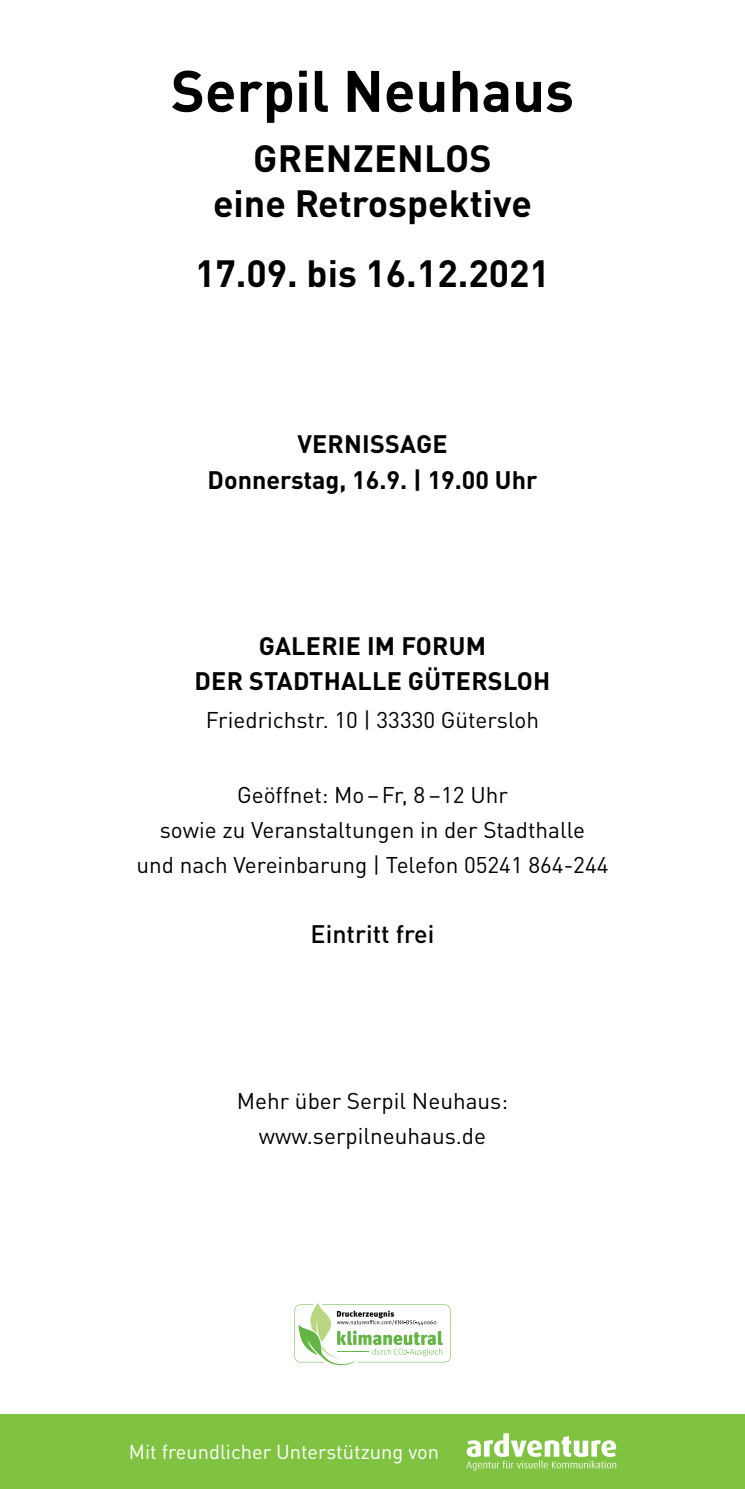
<style>
.page{position:relative;width:745px;height:1489px;background:#fff}
.page>*{position:absolute;margin:0;border:0;box-sizing:border-box;transform-origin:0 0}
.t1{font:700 57.5px "DIN Pro";color:#000}
.t2{font:700 37.5px/45px "DIN Pro";color:#000}
.t3{font:700 25px/35px "DIN Pro";color:#000}
.t4{font:500 25px "DIN";color:#000}
.t5{font:22.5px/35px "DIN Pro";color:#000;text-align:center}
.t6{font:20px "DIN Pro";color:#fff}
</style>
<div class="page">
<div style="left:0;top:1414px;width:744px;height:74px;background:#80c342"></div>
<svg style="left:466px;top:1433px;width:149px;height:37px"></svg>
<svg style="left:294px;top:1303px;width:156px;height:61px"></svg>
<h1 class="t1" style="left:171px;top:46px;width:404px">SERPIL NEUHAUS</h1>
<h2 class="t2" style="left:213px;top:133px;width:320px;text-indent:40px">GRENZENLOS<br>EINE RETROSPEKTIVE</h2>
<h2 class="t2" style="left:195px;top:248px;width:356px">17.09. BIS 16.12.2021</h2>
<p class="t3" style="left:207px;top:425px;width:331px;text-indent:90px">VERNISSAGE<br>DONNERSTAG, 16.9. | 19.00 UHR</p>
<p class="t3" style="left:259px;top:627px;width:32px">GALERIE</p>
<p class="t3" style="left:367px;top:627px;width:116px">IM FORUM</p>
<p class="t3" style="left:194px;top:662px;width:17px">DER</p>
<p class="t3" style="left:249px;top:662px;width:31px">STADTHALLE</p>
<p class="t3" style="left:407px;top:662px;width:50px">GÜTERSLOH</p>
<p class="t5" style="left:206px;top:700px;width:334px">Friedrichstr. 10 | 33330 Gütersloh</p>
<p class="t5" style="left:136px;top:775px;width:473px">Geöffnet: Mo–Fr, 8 –12 Uhr<br>sowie zu Veranstaltungen in der Stadthalle<br>und nach Vereinbarung | Telefon 05241 864-244</p>
<p class="t4" style="left:310px;top:916px;width:125px">Eintritt frei</p>
<p class="t5" style="left:237px;top:1081px;width:272px">Mehr über Serpil Neuhaus: www.serpilneuhaus.de</p>
<p class="t6" style="left:129px;top:1436px;width:311px">Mit freundlicher Unterstützung von</p>
</div>
